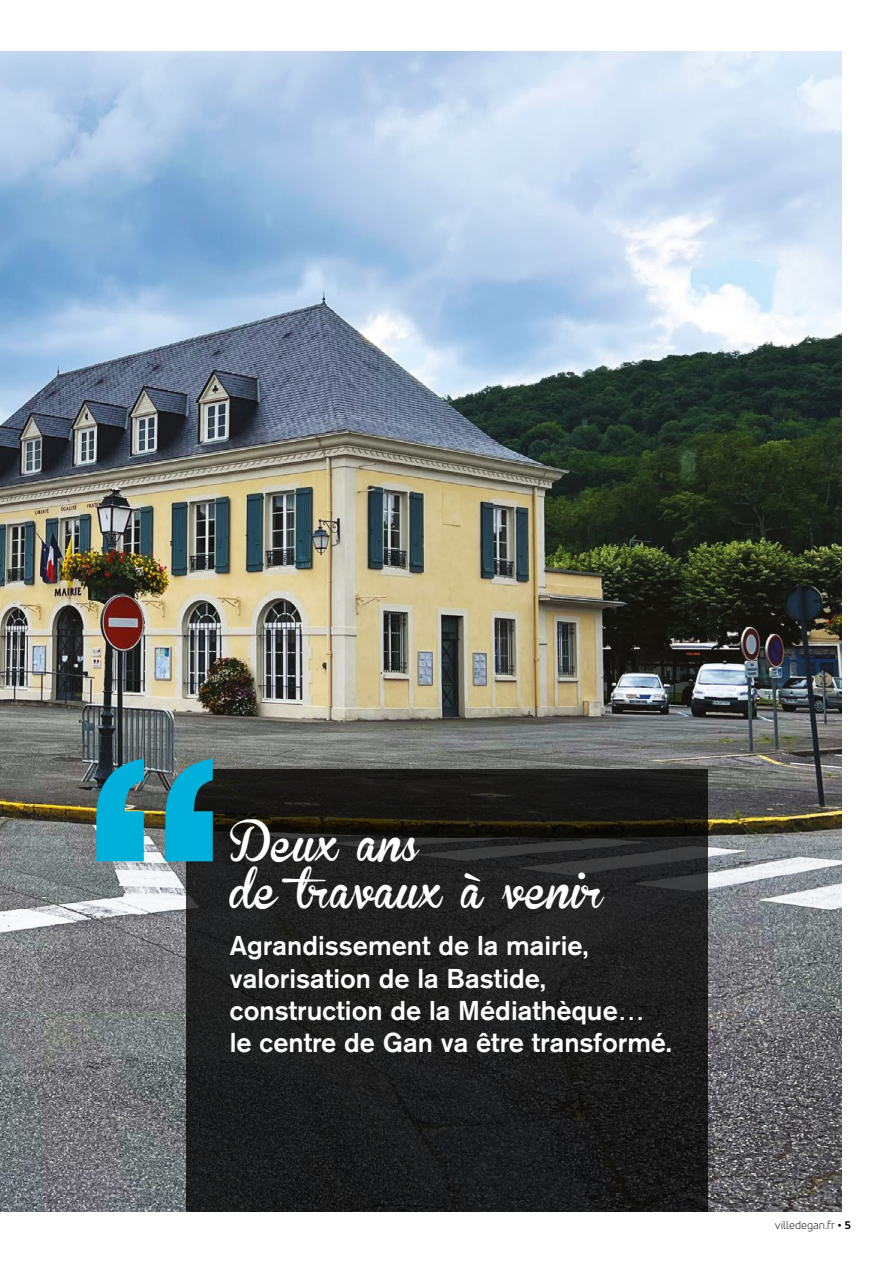
<style>
.page{position:relative;width:893px;height:1263px;background:#fff}
.page>*{position:absolute;margin:0;border:0;box-sizing:border-box;transform-origin:0 0}
.t1{font:39px/46.8px "Brannboll Fet";color:#fff}
.t2{font:500 27px/32.4px "Akzidenz Grotesk Pro";color:#fff}
.t3{font:200 12px "Accord Alternate";color:#000}
.s1{font-weight:700}
</style>
<div class="page">
<img style="left:0;top:51px;width:842px;height:1161px">
<svg style="left:186px;top:769px;width:521px;height:443px;background:#1d1d1d"></svg>
<svg style="left:96px;top:759px;width:117px;height:102px;background:#2393ac"></svg>
<h1 class="t1" style="left:230px;top:822px;width:375px">Deux ans<br>de travaux à venir</h1>
<p class="t2" style="left:230px;top:929px;width:443px">Agrandissement de la mairie, valorisation de la Bastide, construction de la Médiathèque… le centre de Gan va être transformé.</p>
<p class="t3" style="left:775px;top:1218px;width:78px">villedegan.fr <span class="s1">• 5</span></p>
</div>
